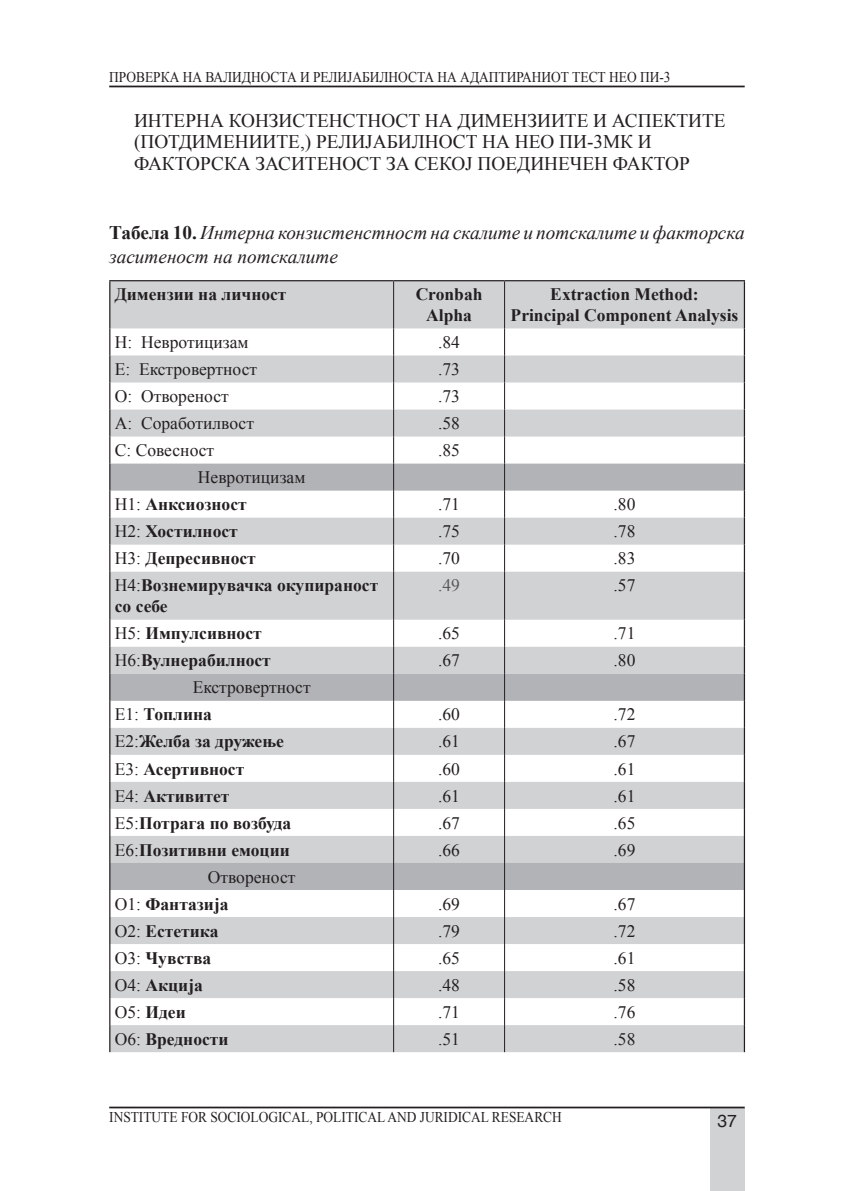
<style>
.page{position:relative;width:844px;height:1191px;background:#fff}
.page>*{position:absolute;margin:0;border:0;box-sizing:border-box;transform-origin:0 0}
.t1{font:19.25px/21px "Times New Roman";color:#231f20}
.t2{font:italic 19.25px/24.5px "Times New Roman";color:#231f20}
.t3{font:700 17.5px/21px "Times New Roman";color:#231f20;text-align:center}
.t4{font:17.5px/26.9px "Times New Roman";color:#231f20}
.t5{font:17.5px "Times New Roman";color:#595959}
.t6{font:17.5px "Pulshelvetika 7";color:#231f20}
.t7{font:14.88px "Times New Roman";color:#231f20;scale:.9 1}
.s1{font-weight:700;font-style:normal}
.s2{font-weight:700}
.s3{font-weight:400}
</style>
<div class="page">
<hr style="left:109px;top:86px;width:635px;height:1px;background:#231f20">
<div style="left:709px;top:1107px;width:35px;height:84px;background:#d1d2d4"></div>
<hr style="left:109px;top:1106px;width:635px;height:2px;background:#231f20">
<svg style="left:110px;top:281px;width:633px;height:771px;fill:#d1d2d4"></svg>
<svg style="left:110px;top:463px;width:633px;height:427px"></svg>
<hr style="left:393px;top:281px;width:1px;height:47px;background:#231f20">
<hr style="left:504px;top:281px;width:1px;height:47px;background:#231f20">
<svg style="left:393px;top:328px;width:1px;height:243px"></svg>
<svg style="left:504px;top:328px;width:1px;height:243px"></svg>
<hr style="left:393px;top:571px;width:1px;height:49px;background:#231f20">
<hr style="left:504px;top:571px;width:1px;height:49px;background:#231f20">
<svg style="left:393px;top:620px;width:1px;height:432px"></svg>
<svg style="left:504px;top:620px;width:1px;height:432px"></svg>
<hr style="left:109px;top:280px;width:284px;height:1px;background:#231f20">
<hr style="left:109px;top:281px;width:1px;height:47px;background:#231f20">
<hr style="left:393px;top:280px;width:111px;height:1px;background:#231f20">
<hr style="left:504px;top:280px;width:240px;height:1px;background:#231f20">
<hr style="left:743px;top:281px;width:1px;height:47px;background:#231f20">
<svg style="left:109px;top:328px;width:1px;height:243px"></svg>
<svg style="left:743px;top:328px;width:1px;height:243px"></svg>
<hr style="left:109px;top:571px;width:1px;height:49px;background:#231f20">
<hr style="left:743px;top:571px;width:1px;height:49px;background:#231f20">
<svg style="left:109px;top:620px;width:1px;height:432px"></svg>
<svg style="left:743px;top:620px;width:1px;height:432px"></svg>
<p class="t7" style="left:109px;top:67px;width:625px">ПРОВЕРКА НА ВАЛИДНОСТА И РЕЛИЈАБИЛНОСТА НА АДАПТИРАНИОТ ТЕСТ НЕО ПИ-3</p>
<p class="t1" style="left:134px;top:110px;width:593px">ИНТЕРНА КОНЗИСТЕНСТНОСТ НА ДИМЕНЗИИТЕ И АСПЕКТИТЕ (ПОТДИМЕНИИТЕ,) РЕЛИЈАБИЛНОСТ НА НЕО ПИ-3МК И<br>ФАКТОРСКА ЗАСИТЕНОСТ ЗА СЕКОЈ ПОЕДИНЕЧЕН ФАКТОР</p>
<p class="t2" style="left:109px;top:219px;width:636px"><span class="s1">Табела 10.</span> Интерна конзистенстност на скалите и потскалите и факторска заситеност на потскалите</p>
<p class="t3" style="left:115px;top:283px;width:173px">Димензии на личност</p>
<p class="t3" style="left:415px;top:283px;width:68px">Cronbah<br>Alpha</p>
<p class="t3" style="left:510px;top:283px;width:229px">Extraction Method:<br>Principal Component Analysis</p>
<p class="t4" style="left:115px;top:328px;width:135px">Н: Невротицизам</p>
<p class="t4" style="left:438px;top:328px;width:23px">.84</p>
<p class="t4" style="left:115px;top:355px;width:144px">E: Екстровертност</p>
<p class="t4" style="left:438px;top:355px;width:23px">.73</p>
<p class="t4" style="left:115px;top:382px;width:115px">O: Oтвореност</p>
<p class="t4" style="left:438px;top:382px;width:23px">.73</p>
<p class="t4" style="left:115px;top:409px;width:141px">A: Соработилвост</p>
<p class="t4" style="left:438px;top:409px;width:23px">.58</p>
<p class="t4" style="left:115px;top:436px;width:101px">C: Совесност</p>
<p class="t4" style="left:438px;top:436px;width:23px">.85</p>
<p class="t4" style="left:115px;top:463px;width:192px;text-indent:83px">Невротицизам<br>Н1: <span class="s2">Анксиозност</span></p>
<p class="t4" style="left:438px;top:490px;width:23px">.71</p>
<p class="t4" style="left:613px;top:490px;width:23px">.80</p>
<p class="t3" style="left:115px;top:520px;width:124px"><span class="s3">Н2:</span> Хостилност</p>
<p class="t4" style="left:438px;top:517px;width:23px">.75</p>
<p class="t4" style="left:613px;top:517px;width:23px">.78</p>
<p class="t3" style="left:115px;top:547px;width:142px"><span class="s3">Н3:</span> Депресивност</p>
<p class="t4" style="left:438px;top:544px;width:23px">.70</p>
<p class="t4" style="left:613px;top:544px;width:23px">.83</p>
<p class="t3" style="left:115px;top:574px;width:265px;text-align:left"><span class="s3">Н4:</span>Вознемирувачка окупираност со себе</p>
<p class="t5" style="left:438px;top:573px;width:23px">.49</p>
<p class="t4" style="left:613px;top:572px;width:23px">.57</p>
<p class="t3" style="left:115px;top:622px;width:148px"><span class="s3">Н5:</span> Импулсивност</p>
<p class="t4" style="left:438px;top:620px;width:23px">.65</p>
<p class="t4" style="left:613px;top:620px;width:23px">.71</p>
<p class="t3" style="left:115px;top:649px;width:157px"><span class="s3">Н6:</span>Вулнерабилност</p>
<p class="t4" style="left:438px;top:647px;width:23px">.67</p>
<p class="t4" style="left:613px;top:647px;width:23px">.80</p>
<p class="t4" style="left:115px;top:674px;width:197px;text-indent:78px">Екстровертност<br>E1: <span class="s2">Топлина</span></p>
<p class="t4" style="left:438px;top:701px;width:23px">.60</p>
<p class="t4" style="left:613px;top:701px;width:23px">.72</p>
<p class="t3" style="left:115px;top:730px;width:171px"><span class="s3">E2:</span>Желба за дружење</p>
<p class="t4" style="left:438px;top:728px;width:23px">.61</p>
<p class="t4" style="left:613px;top:728px;width:23px">.67</p>
<p class="t3" style="left:115px;top:757px;width:131px"><span class="s3">E3:</span> Асертивност</p>
<p class="t4" style="left:438px;top:755px;width:23px">.60</p>
<p class="t4" style="left:613px;top:755px;width:23px">.61</p>
<p class="t3" style="left:115px;top:784px;width:116px"><span class="s3">E4:</span> Активитет</p>
<p class="t4" style="left:438px;top:782px;width:23px">.61</p>
<p class="t4" style="left:613px;top:782px;width:23px">.61</p>
<p class="t3" style="left:115px;top:811px;width:178px"><span class="s3">E5:</span>Потрага по возбуда</p>
<p class="t4" style="left:438px;top:809px;width:23px">.67</p>
<p class="t4" style="left:613px;top:809px;width:23px">.65</p>
<p class="t3" style="left:115px;top:839px;width:176px"><span class="s3">E6:</span>Позитивни емоции</p>
<p class="t4" style="left:438px;top:836px;width:23px">.66</p>
<p class="t4" style="left:613px;top:836px;width:23px">.69</p>
<p class="t4" style="left:115px;top:863px;width:182px;text-indent:93px">Oтвореност<br>O1: <span class="s2">Фантазија</span></p>
<p class="t4" style="left:438px;top:890px;width:23px">.69</p>
<p class="t4" style="left:613px;top:890px;width:23px">.67</p>
<p class="t3" style="left:115px;top:920px;width:105px"><span class="s3">O2:</span> Естетика</p>
<p class="t4" style="left:438px;top:917px;width:23px">.79</p>
<p class="t4" style="left:613px;top:917px;width:23px">.72</p>
<p class="t3" style="left:115px;top:947px;width:98px"><span class="s3">O3:</span> Чувства</p>
<p class="t4" style="left:438px;top:944px;width:23px">.65</p>
<p class="t4" style="left:613px;top:944px;width:23px">.61</p>
<p class="t3" style="left:115px;top:974px;width:90px"><span class="s3">O4:</span> Акција</p>
<p class="t4" style="left:438px;top:971px;width:23px">.48</p>
<p class="t4" style="left:613px;top:971px;width:23px">.58</p>
<p class="t3" style="left:115px;top:1001px;width:72px"><span class="s3">O5:</span> Идеи</p>
<p class="t4" style="left:438px;top:998px;width:23px">.71</p>
<p class="t4" style="left:613px;top:998px;width:23px">.76</p>
<p class="t3" style="left:115px;top:1028px;width:115px"><span class="s3">O6:</span> Вредности</p>
<p class="t4" style="left:438px;top:1025px;width:23px">.51</p>
<p class="t4" style="left:613px;top:1025px;width:23px">.58</p>
<p class="t7" style="left:109px;top:1107px;width:504px">INSTITUTE FOR SOCIOLOGICAL, POLITICAL AND JURIDICAL RESEARCH</p>
<p class="t6" style="left:717px;top:1111px;width:21px">37</p>
</div>
